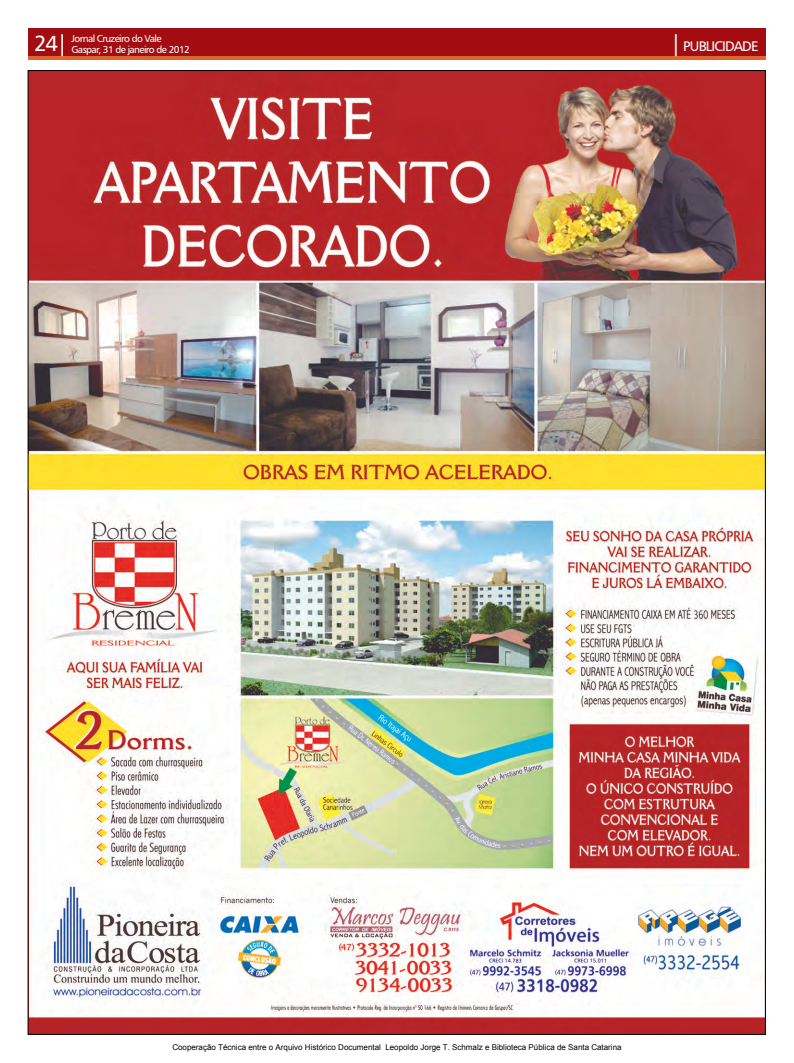
<style>
.page{position:relative;width:794px;height:1063px;background:#fff}
.page>*{position:absolute;margin:0;border:0;box-sizing:border-box;transform-origin:0 0}
.t1{font:22px "Humanist 777 BT Roman B";color:#fff}
.t2{font:14px "Humanist 777 BT Roman B";letter-spacing:-.06em;color:#fff}
.t3{font:10px/11px "Humanist 777 BT Roman B";letter-spacing:-.06em;color:#fff}
.t4{font:8px "Arial";color:#000}
.s1{font-size:22px}
</style>
<div class="page">
<div style="left:28px;top:28px;width:737px;height:29px;background:#a30d11"></div>
<hr style="left:28px;top:57px;width:737px;height:3px;background:#dc662d">
<img style="left:30px;top:72px;width:733px;height:961px">
<h1 class="t1" style="left:34px;top:30px;width:35px">24|</h1>
<h2 class="t2" style="left:670px;top:38px;width:90px"><span class="s1">|</span> PUBLICIDADE</h2>
<p class="t3" style="left:71px;top:33px;width:120px">Jornal Cruzeiro do Vale<br>Gaspar, 31 de janeiro de 2012</p>
<p class="t4" style="left:172px;top:1042px;width:451px">Cooperação Técnica entre o Arquivo Histórico Documental Leopoldo Jorge T. Schmalz e Biblioteca Pública de Santa Catarina</p>
</div>
